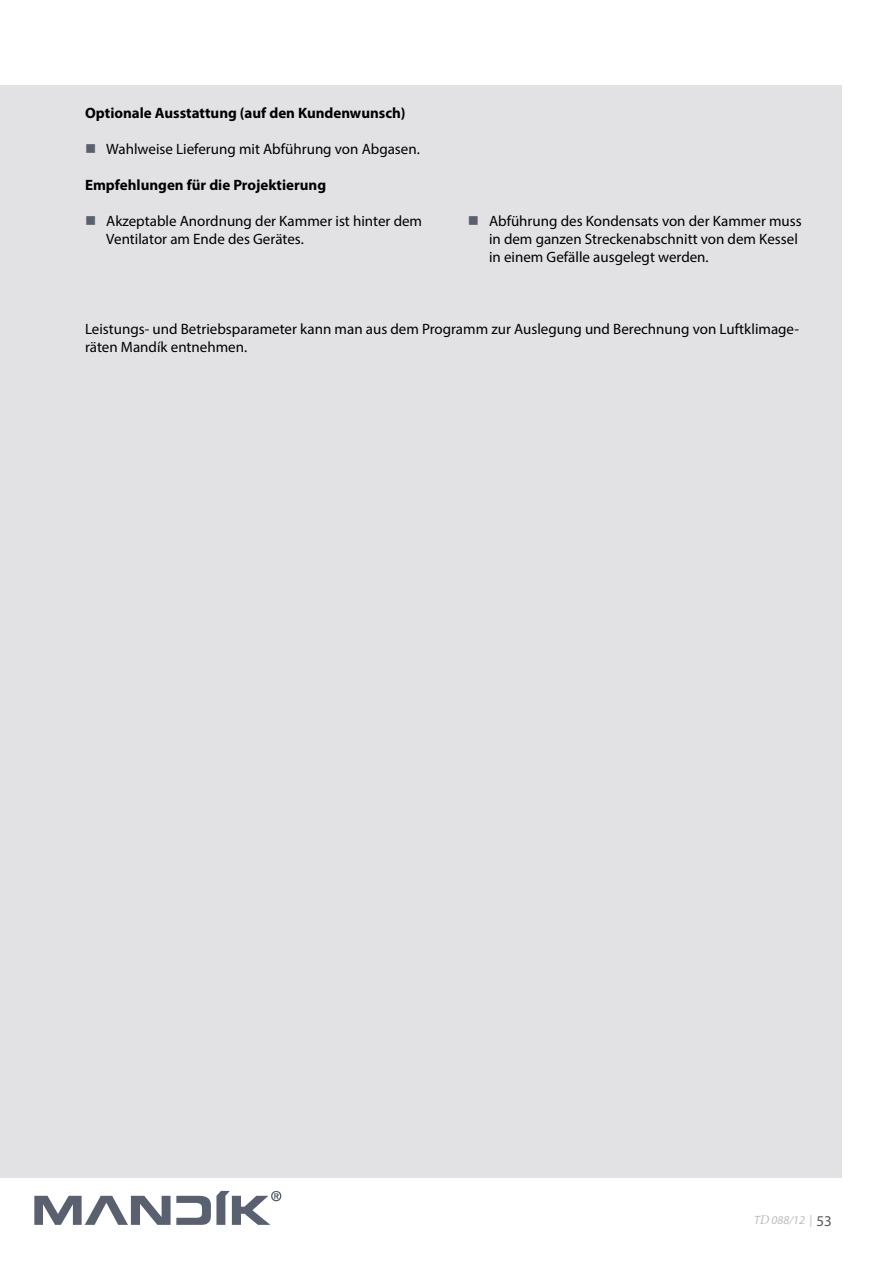
<style>
.page{position:relative;width:893px;height:1263px;background:#fff}
.page>*{position:absolute;margin:0;border:0;box-sizing:border-box;transform-origin:0 0}
.t1{font:15px/18px "Myriad Pro";color:#000}
.t2{font:700 15px "Myriad Pro";color:#000}
.t3{font:italic 12px "Myriad Pro";color:#bbbcbe}
.s1{font-family:"Minion Pro";font-size:13.5px}
.s2{font-style:normal;font-size:15px;color:#59595b}
</style>
<div class="page">
<div style="left:0;top:85px;width:842px;height:1093px;background:#e2e2e5"></div>
<svg style="left:34px;top:1191px;width:247px;height:34px"></svg>
<p class="t2" style="left:85px;top:103px;width:322px">Optionale Ausstattung (auf den Kundenwunsch)</p>
<p class="t1" style="left:106px;top:139px;width:315px">Wahlweise Lieferung mit Abführung von Abgasen.</p>
<p class="t2" style="left:85px;top:175px;width:243px">Empfehlungen für die Projektierung</p>
<p class="t1" style="left:106px;top:211px;width:317px">Akzeptable Anordnung der Kammer ist hinter dem<br>Ventilator am Ende des Gerätes.</p>
<p class="t1" style="left:489px;top:211px;width:314px">Abführung des Kondensats von der Kammer muss in dem ganzen Streckenabschnitt von dem Kessel in einem Gefälle ausgelegt werden.</p>
<p class="t1" style="left:85px;top:319px;width:716px">Leistungs- und Betriebsparameter kann man aus dem Programm zur Auslegung und Berechnung von Luftklimage&shy;räten Mandík entnehmen.</p>
<p class="t3" style="left:754px;top:1213px;width:79px">T<span class="s1">D</span> 088/12 | <span class="s2">53</span></p>
</div>
